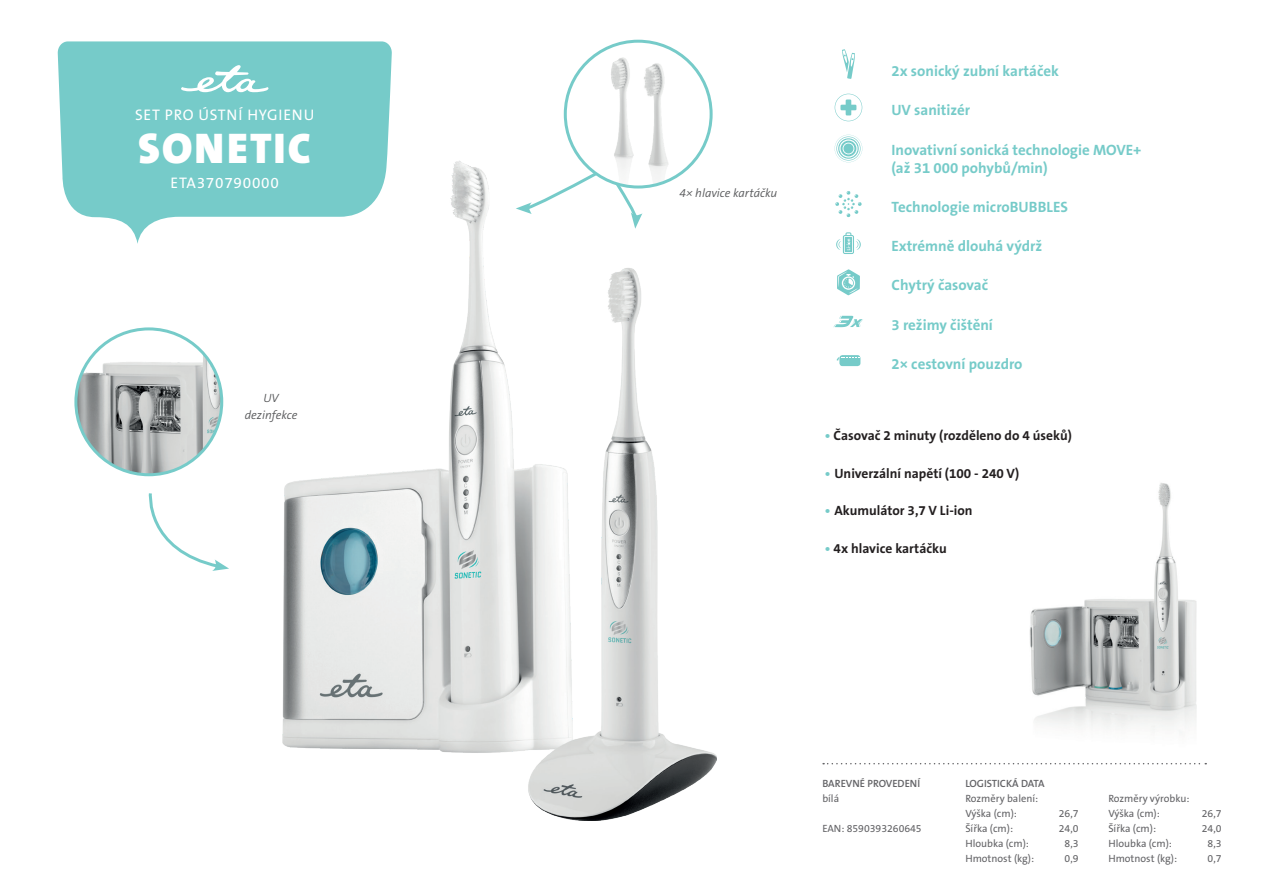
<style>
.page{position:relative;width:1263px;height:893px;background:#fff}
.page>*{position:absolute;margin:0;border:0;box-sizing:border-box;transform-origin:0 0}
.t1{font:900 43.2px "The Sans CE B9";letter-spacing:.05em;color:#fff}
.t2{font:15.45px "The Sans CE B5 Plain";letter-spacing:.05em;color:#fff}
.t3{font:700 15px/18px "The Sans CE B7";color:#76cbc9}
.t4{font:700 13.5px "The Sans CE B7";color:#231f20}
.t5{font:italic 300 12px/16.5px "The Sans CE B4";color:#57585a;text-align:center}
.t6{font:10.5px "The Sans CE B5 Plain";color:#636366}
.t7{font:600 10.5px "The Sans CE B6";color:#636366}
.s1{color:#76cbc9}
</style>
<div class="page">
<img style="left:1013px;top:483px;width:194px;height:282px">
<svg style="left:823px;top:763px;width:383px;height:1px"></svg>
<svg style="left:58px;top:41px;width:334px;height:203px;background:#86d1cf"></svg>
<svg style="left:181px;top:65px;width:87px;height:27px"></svg>
<svg style="left:835px;top:135px;width:27px;height:27px"></svg>
<svg style="left:835px;top:191px;width:27px;height:26px"></svg>
<svg style="left:836px;top:232px;width:25px;height:22px"></svg>
<svg style="left:837px;top:269px;width:23px;height:26px"></svg>
<svg style="left:833px;top:316px;width:30px;height:11px"></svg>
<svg style="left:835px;top:94px;width:27px;height:27px"></svg>
<div style="left:839px;top:355px;width:21px;height:11px;background:#76cbc9;border-radius:3px"></div>
<svg style="left:836px;top:357px;width:23px;height:4px"></svg>
<svg style="left:842px;top:49px;width:13px;height:30px"></svg>
<img style="left:283px;top:159px;width:433px;height:662px">
<img style="left:570px;top:41px;width:136px;height:146px">
<img style="left:76px;top:329px;width:146px;height:146px;border-radius:73px">
<div style="left:74px;top:327px;width:149px;height:149px;border:3px solid #76cbc9;border-radius:50%"></div>
<svg style="left:148px;top:493px;width:81px;height:78px"></svg>
<svg style="left:516px;top:170px;width:84px;height:44px"></svg>
<svg style="left:613px;top:179px;width:29px;height:50px"></svg>
<p class="t2" style="left:135px;top:106px;width:181px">SET PRO ÚSTNÍ HYGIENU</p>
<p class="t1" style="left:138px;top:122px;width:175px">SONETIC</p>
<p class="t2" style="left:171px;top:174px;width:110px">ETA370790000</p>
<p class="t5" style="left:245px;top:390px;width:54px">UV dezinfekce</p>
<p class="t5" style="left:679px;top:185px;width:99px">4× hlavice kartáčku</p>
<p class="t3" style="left:891px;top:63px;width:169px">2x sonický zubní kartáček</p>
<p class="t3" style="left:891px;top:102px;width:80px">UV sanitizér</p>
<p class="t3" style="left:891px;top:141px;width:251px">Inovativní sonická technologie MOVE+ (až 31 000 pohybů/min)</p>
<p class="t3" style="left:891px;top:199px;width:178px">Technologie microBUBBLES</p>
<p class="t3" style="left:891px;top:238px;width:152px">Extrémně dlouhá výdrž</p>
<p class="t3" style="left:891px;top:277px;width:98px">Chytrý časovač</p>
<p class="t3" style="left:891px;top:316px;width:103px">3 režimy čištění</p>
<p class="t3" style="left:891px;top:356px;width:132px">2× cestovní pouzdro</p>
<p class="t4" style="left:825px;top:428px;width:248px"><span class="s1">•</span> Časovač 2 minuty (rozděleno do 4 úseků)</p>
<p class="t4" style="left:825px;top:466px;width:196px"><span class="s1">•</span> Univerzální napětí (100 - 240 V)</p>
<p class="t4" style="left:825px;top:503px;width:149px"><span class="s1">•</span> Akumulátor 3,7 V Li-ion</p>
<p class="t4" style="left:825px;top:540px;width:123px"><span class="s1">•</span> 4x hlavice kartáčku</p>
<p class="t7" style="left:822px;top:778px;width:99px">BAREVNÉ PROVEDENÍ</p>
<p class="t6" style="left:822px;top:793px;width:18px">bílá</p>
<p class="t6" style="left:822px;top:823px;width:101px">EAN: 8590393260645</p>
<p class="t7" style="left:965px;top:778px;width:81px">LOGISTICKÁ DATA</p>
<p class="t6" style="left:965px;top:793px;width:74px">Rozměry balení:</p>
<p class="t6" style="left:965px;top:808px;width:53px">Výška (cm):</p>
<p class="t6" style="left:1059px;top:808px;width:21px">26,7</p>
<p class="t6" style="left:965px;top:823px;width:49px">Šířka (cm):</p>
<p class="t6" style="left:1059px;top:823px;width:21px">24,0</p>
<p class="t6" style="left:965px;top:838px;width:65px">Hloubka (cm):</p>
<p class="t6" style="left:1064px;top:838px;width:15px">8,3</p>
<p class="t6" style="left:965px;top:853px;width:70px">Hmotnost (kg):</p>
<p class="t6" style="left:1064px;top:853px;width:15px">0,9</p>
<p class="t6" style="left:1108px;top:793px;width:83px">Rozměry výrobku:</p>
<p class="t6" style="left:1108px;top:808px;width:53px">Výška (cm):</p>
<p class="t6" style="left:1202px;top:808px;width:21px">26,7</p>
<p class="t6" style="left:1108px;top:823px;width:49px">Šířka (cm):</p>
<p class="t6" style="left:1202px;top:823px;width:21px">24,0</p>
<p class="t6" style="left:1108px;top:838px;width:65px">Hloubka (cm):</p>
<p class="t6" style="left:1207px;top:838px;width:15px">8,3</p>
<p class="t6" style="left:1108px;top:853px;width:70px">Hmotnost (kg):</p>
<p class="t6" style="left:1207px;top:853px;width:15px">0,7</p>
</div>
